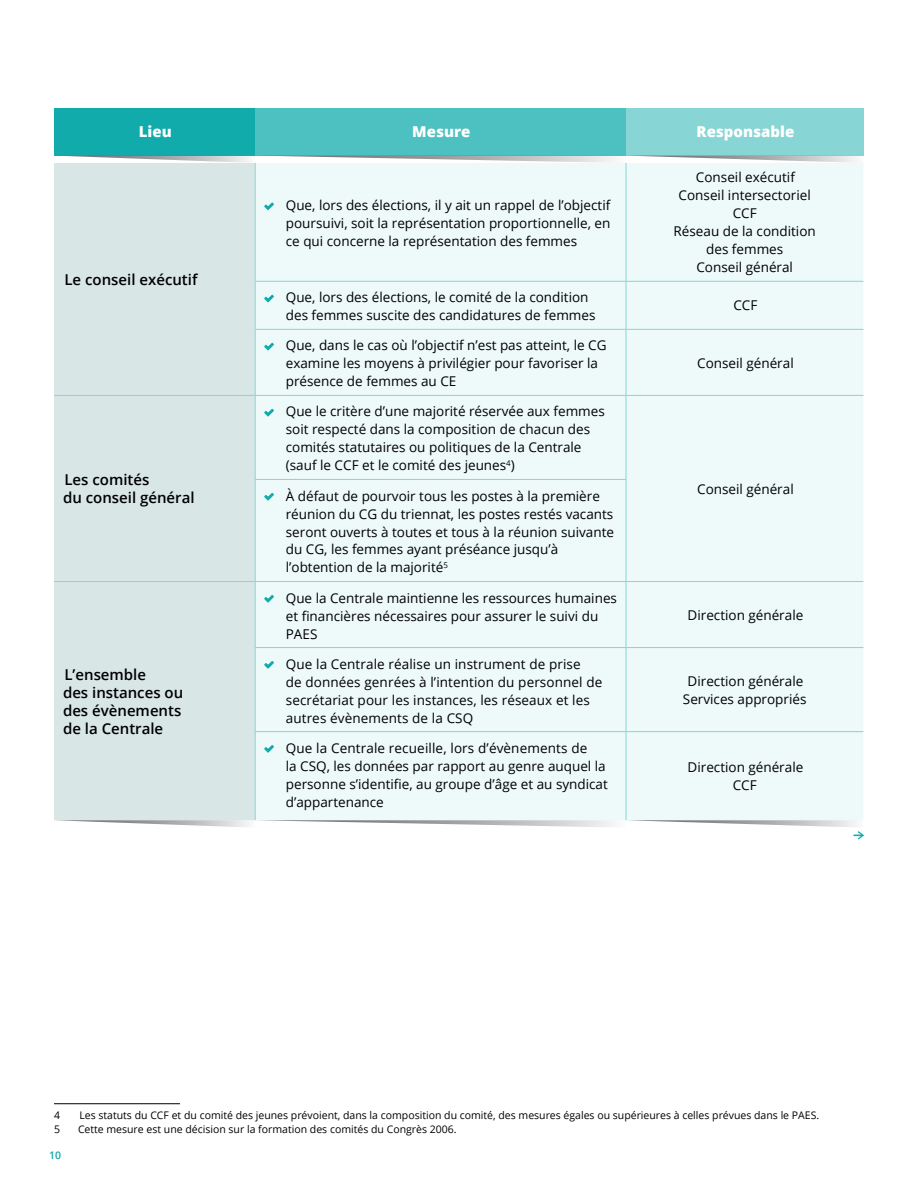
<style>
.page{position:relative;width:918px;height:1188px;background:#fff}
.page>*{position:absolute;margin:0;border:0;box-sizing:border-box;transform-origin:0 0}
.t1{font:600 15px/18px "Open Sans";color:#000}
.t2{font:800 15px "Open Sans";color:#fff}
.t3{font:13.5px/18px "Open Sans";color:#000}
.t4{font:10.5px "Open Sans";color:#000}
.t5{font:600 10.5px "Open Sans";color:#12abac}
</style>
<div class="page">
<hr style="left:54px;top:1103px;width:126px;height:1px;background:#000">
<div style="left:54px;top:108px;width:201px;height:47px;background:#12abac"></div>
<div style="left:255px;top:108px;width:371px;height:47px;background:#4dc0c1"></div>
<div style="left:626px;top:108px;width:237px;height:47px;background:#88d5d6"></div>
<div style="left:54px;top:163px;width:201px;height:657px;background:#d9e6e6"></div>
<div style="left:256px;top:163px;width:607px;height:657px;background:#eef9f9"></div>
<hr style="left:54px;top:395px;width:201px;height:1px;background:#88d5d6">
<hr style="left:255px;top:395px;width:371px;height:1px;background:#88d5d6">
<hr style="left:626px;top:395px;width:237px;height:1px;background:#88d5d6">
<hr style="left:54px;top:581px;width:201px;height:1px;background:#88d5d6">
<hr style="left:255px;top:581px;width:371px;height:1px;background:#88d5d6">
<hr style="left:626px;top:581px;width:237px;height:1px;background:#88d5d6">
<hr style="left:255px;top:163px;width:1px;height:118px;background:#88d5d6">
<hr style="left:626px;top:163px;width:1px;height:118px;background:#88d5d6">
<hr style="left:255px;top:281px;width:1px;height:48px;background:#88d5d6">
<hr style="left:626px;top:281px;width:1px;height:48px;background:#88d5d6">
<hr style="left:255px;top:329px;width:1px;height:66px;background:#88d5d6">
<hr style="left:626px;top:330px;width:1px;height:65px;background:#88d5d6">
<hr style="left:255px;top:396px;width:1px;height:83px;background:#88d5d6">
<hr style="left:626px;top:396px;width:1px;height:83px;background:#88d5d6">
<hr style="left:255px;top:480px;width:1px;height:101px;background:#88d5d6">
<hr style="left:626px;top:480px;width:1px;height:101px;background:#88d5d6">
<hr style="left:255px;top:582px;width:1px;height:65px;background:#88d5d6">
<hr style="left:626px;top:582px;width:1px;height:65px;background:#88d5d6">
<hr style="left:255px;top:648px;width:1px;height:83px;background:#88d5d6">
<hr style="left:626px;top:648px;width:1px;height:83px;background:#88d5d6">
<hr style="left:255px;top:732px;width:1px;height:88px;background:#88d5d6">
<hr style="left:626px;top:732px;width:1px;height:88px;background:#88d5d6">
<hr style="left:256px;top:281px;width:370px;height:1px;background:#88d5d6">
<hr style="left:256px;top:329px;width:370px;height:1px;background:#88d5d6">
<hr style="left:255px;top:647px;width:371px;height:1px;background:#88d5d6">
<hr style="left:255px;top:731px;width:371px;height:1px;background:#88d5d6">
<hr style="left:255px;top:479px;width:371px;height:1px;background:#88d5d6">
<hr style="left:626px;top:647px;width:237px;height:1px;background:#88d5d6">
<hr style="left:626px;top:731px;width:237px;height:1px;background:#88d5d6">
<hr style="left:626px;top:281px;width:237px;height:1px;background:#88d5d6">
<hr style="left:626px;top:329px;width:237px;height:1px;background:#88d5d6">
<svg style="left:67px;top:156px;width:789px;height:6px"></svg>
<svg style="left:264px;top:202px;width:10px;height:8px"></svg>
<svg style="left:264px;top:295px;width:10px;height:7px"></svg>
<svg style="left:264px;top:343px;width:10px;height:7px"></svg>
<svg style="left:264px;top:409px;width:10px;height:8px"></svg>
<svg style="left:264px;top:493px;width:10px;height:8px"></svg>
<svg style="left:264px;top:595px;width:10px;height:8px"></svg>
<svg style="left:264px;top:661px;width:10px;height:8px"></svg>
<svg style="left:264px;top:745px;width:10px;height:8px"></svg>
<svg style="left:55px;top:820px;width:809px;height:19px"></svg>
<p class="t2" style="left:139px;top:121px;width:34px">Lieu</p>
<p class="t2" style="left:412px;top:121px;width:60px">Mesure</p>
<p class="t2" style="left:697px;top:121px;width:99px">Responsable</p>
<p class="t1" style="left:64px;top:270px;width:135px">Le conseil exécutif</p>
<p class="t1" style="left:63px;top:470px;width:133px">Les comités<br>du conseil général</p>
<p class="t1" style="left:63px;top:665px;width:122px">L’ensemble<br>des instances ou des évènements de la Centrale</p>
<p class="t3" style="left:286px;top:196px;width:326px;text-align:justify">Que, lors des élections, il y ait un rappel de l’objectif poursuivi, soit la représentation proportionnelle, en ce qui concerne la représentation des femmes</p>
<p class="t3" style="left:674px;top:168px;width:144px;text-align:center">Conseil exécutif<br>Conseil intersectoriel<br>CCF<br>Réseau de la condition des femmes<br>Conseil général</p>
<p class="t3" style="left:286px;top:288px;width:311px">Que, lors des élections, le comité de la condition des femmes suscite des candidatures de femmes</p>
<p class="t3" style="left:733px;top:296px;width:26px">CCF</p>
<p class="t3" style="left:286px;top:336px;width:322px">Que, dans le cas où l’objectif n’est pas atteint, le CG examine les moyens à privilégier pour favoriser la présence de femmes au CE</p>
<p class="t3" style="left:697px;top:353px;width:98px">Conseil général</p>
<p class="t3" style="left:286px;top:402px;width:320px">Que le critère d’une majorité réservée aux femmes soit respecté dans la composition de chacun des comités statutaires ou politiques de la Centrale (sauf le CCF et le comité des jeunes<sup>4</sup>)</p>
<p class="t3" style="left:286px;top:486px;width:330px">À défaut de pourvoir tous les postes à la première réunion du CG du triennat, les postes restés vacants seront ouverts à toutes et tous à la réunion suivante du CG, les femmes ayant préséance jusqu’à l’obtention de la majorité<sup>5</sup></p>
<p class="t3" style="left:286px;top:588px;width:333px">Que la Centrale maintienne les ressources humaines et financières nécessaires pour assurer le suivi du<br>PAES</p>
<p class="t3" style="left:286px;top:654px;width:318px">Que la Centrale réalise un instrument de prise<br>de données genrées à l’intention du personnel de secrétariat pour les instances, les réseaux et les autres évènements de la CSQ</p>
<p class="t3" style="left:286px;top:738px;width:324px">Que la Centrale recueille, lors d’évènements de<br>la CSQ, les données par rapport au genre auquel la personne s’identifie, au groupe d’âge et au syndicat d’appartenance</p>
<p class="t3" style="left:697px;top:479px;width:98px">Conseil général</p>
<p class="t3" style="left:688px;top:605px;width:117px">Direction générale</p>
<p class="t3" style="left:683px;top:671px;width:125px;text-align:center">Direction générale<br>Services appropriés</p>
<p class="t3" style="left:688px;top:758px;width:117px;text-align:center">Direction générale<br>CCF</p>
<p class="t4" style="left:54px;top:1108px;width:8px">4</p>
<p class="t4" style="left:80px;top:1108px;width:741px">Les statuts du CCF et du comité des jeunes prévoient, dans la composition du comité, des mesures égales ou supérieures à celles prévues dans le PAES.</p>
<p class="t4" style="left:54px;top:1122px;width:8px">5</p>
<p class="t4" style="left:78px;top:1122px;width:380px">Cette mesure est une décision sur la formation des comités du Congrès 2006.</p>
<p class="t5" style="left:49px;top:1148px;width:13px">10</p>
</div>
